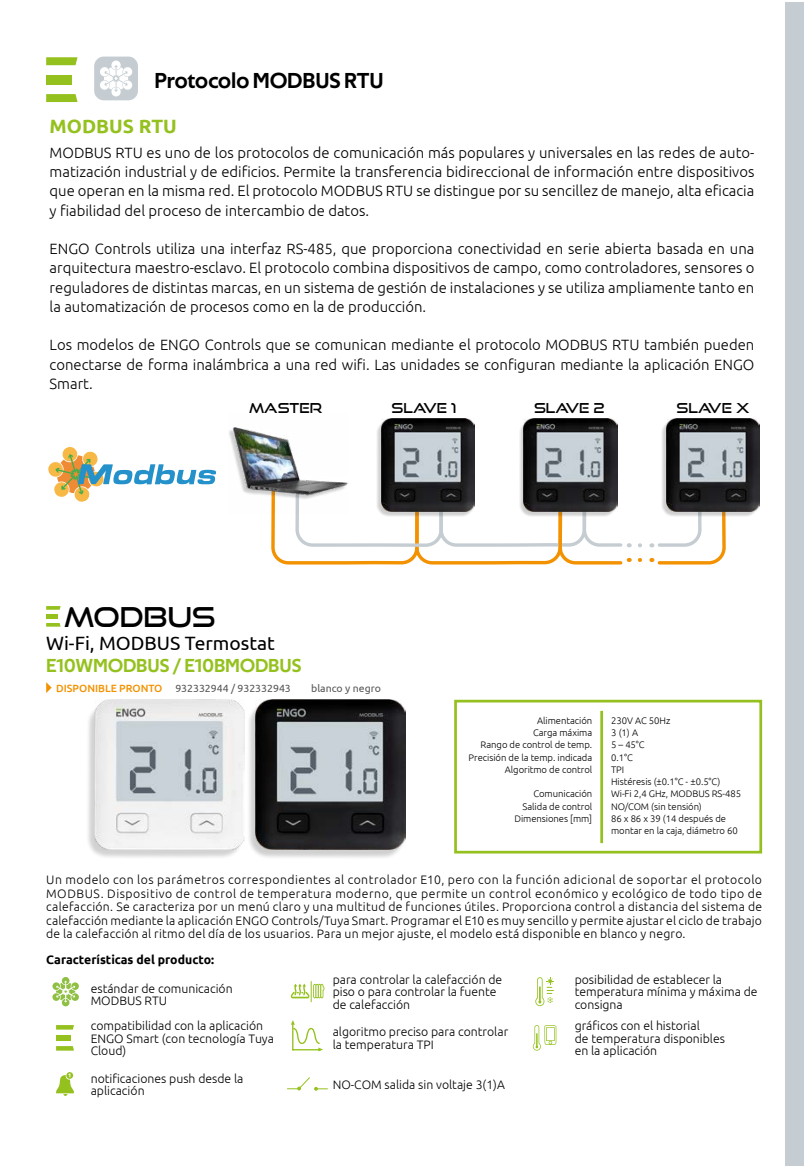
<style>
.page{position:relative;width:804px;height:1166px;background:#fff}
.page>*{position:absolute;margin:0;border:0;box-sizing:border-box;transform-origin:0 0}
.t1{font:27.12px "Good Times Rg";color:#000}
.t2{font:21.88px "Techna Sans";color:#000}
.t3{font:19.25px "Ubuntu";color:#000}
.t4{font:700 19.25px "Ubuntu";color:#95c11f}
.t5{font:19.07px "Techna Sans";color:#95c11f}
.t6{font:300 14.88px/19.2px "Ubuntu";color:#000;text-align:justify}
.t7{font:13.65px "Good Times Rg";color:#000}
.t8{font:300 12.25px/12.2px "Ubuntu";color:#000}
.t9{font:700 12.25px "Ubuntu";color:#000}
.t10{font:10.5px "Ubuntu";color:#575756}
.t11{font:500 10.5px "Ubuntu";color:#f39200}
.t12{font:300 9.45px/12.2px "Ubuntu";letter-spacing:-.005em;color:#000;text-align:right}
</style>
<div class="page">
<img style="left:229px;top:427px;width:64px;height:68px">
<img style="left:381px;top:418px;width:94px;height:38px">
<img style="left:524px;top:418px;width:93px;height:38px">
<img style="left:666px;top:418px;width:94px;height:94px">
<div style="left:454px;top:700px;width:308px;height:153px;border:3px solid #95c11f"></div>
<hr style="left:600px;top:711px;width:3px;height:132px;background:#95c11f">
<svg style="left:56px;top:1072px;width:18px;height:24px"></svg>
<svg style="left:535px;top:977px;width:19px;height:29px"></svg>
<svg style="left:533px;top:1025px;width:23px;height:25px"></svg>
<svg style="left:291px;top:981px;width:33px;height:21px"></svg>
<svg style="left:287px;top:1077px;width:41px;height:13px"></svg>
<svg style="left:291px;top:1020px;width:32px;height:31px"></svg>
<svg style="left:56px;top:1025px;width:18px;height:4px"></svg>
<svg style="left:56px;top:1046px;width:18px;height:4px"></svg>
<div style="left:56px;top:1035px;width:15px;height:5px;background:#95c11f"></div>
<svg style="left:94px;top:57px;width:44px;height:43px"></svg>
<svg style="left:46px;top:57px;width:32px;height:8px"></svg>
<svg style="left:46px;top:94px;width:32px;height:8px"></svg>
<div style="left:46px;top:75px;width:26px;height:9px;background:#95c11f"></div>
<svg style="left:52px;top:977px;width:27px;height:29px"></svg>
<div style="left:785px;top:2px;width:19px;height:1164px;background:#c5cdd2"></div>
<svg style="left:651px;top:456px;width:76px;height:109px"></svg>
<svg style="left:269px;top:456px;width:371px;height:109px"></svg>
<svg style="left:48px;top:447px;width:168px;height:55px"></svg>
<div style="left:86px;top:702px;width:157px;height:157px;background:#000;opacity:.18"></div>
<img style="left:95px;top:700px;width:144px;height:149px">
<div style="left:239px;top:683px;width:183px;height:182px;background:#fff;opacity:.2"></div>
<img style="left:256px;top:700px;width:150px;height:149px">
<svg style="left:46px;top:606px;width:15px;height:4px"></svg>
<svg style="left:46px;top:623px;width:15px;height:4px"></svg>
<hr style="left:46px;top:614px;width:12px;height:4px;background:#95c11f">
<svg style="left:46px;top:682px;width:6px;height:11px"></svg>
<h2 class="t2" style="left:154px;top:67px;width:231px">Protocolo MODBUS RTU</h2>
<h3 class="t4" style="left:50px;top:115px;width:129px">MODBUS RTU</h3>
<p class="t6" style="left:50px;top:142px;width:706px">MODBUS RTU es uno de los protocolos de comunicación más populares y universales en las redes de auto&shy;matización industrial y de edificios. Permite la transferencia bidireccional de información entre dispositivos que operan en la misma red. El protocolo MODBUS RTU se distingue por su sencillez de manejo, alta eficacia y fiabilidad del proceso de intercambio de datos.</p>
<p class="t6" style="left:50px;top:239px;width:706px">ENGO Controls utiliza una interfaz RS-485, que proporciona conectividad en serie abierta basada en una arquitectura maestro-esclavo. El protocolo combina dispositivos de campo, como controladores, sensores o reguladores de distintas marcas, en un sistema de gestión de instalaciones y se utiliza ampliamente tanto en la automatización de procesos como en la de producción.</p>
<p class="t6" style="left:50px;top:335px;width:706px">Los modelos de ENGO Controls que se comunican mediante el protocolo MODBUS RTU también pueden conectarse de forma inalámbrica a una red wifi. Las unidades se configuran mediante la aplicación ENGO Smart.</p>
<p class="t7" style="left:249px;top:400px;width:75px">MASTER</p>
<p class="t7" style="left:391px;top:400px;width:66px">SLAVE 1</p>
<p class="t7" style="left:534px;top:400px;width:72px">SLAVE 2</p>
<p class="t7" style="left:676px;top:400px;width:75px">SLAVE X</p>
<h1 class="t1" style="left:64px;top:600px;width:153px">MODBUS</h1>
<h3 class="t3" style="left:46px;top:631px;width:230px">Wi-Fi, MODBUS Termostat</h3>
<h3 class="t5" style="left:46px;top:654px;width:257px">E10WMODBUS / E10BMODBUS</h3>
<p class="t10" style="left:175px;top:681px;width:117px">932332944 / 932332943</p>
<p class="t11" style="left:56px;top:681px;width:108px">DISPONIBLE PRONTO</p>
<p class="t10" style="left:311px;top:681px;width:71px">blanco y negro</p>
<p class="t12" style="left:468px;top:714px;width:125px">Alimentación<br>Carga máxima<br>Rango de control de temp.<br>Precisión de la temp. indicada<br>Algoritmo de control</p>
<p class="t12" style="left:514px;top:787px;width:79px">Comunicación<br>Salida de control<br>Dimensiones [mm]</p>
<p class="t12" style="left:611px;top:714px;width:131px;text-align:left">230V AC 50Hz<br>3 (1) A<br>5 – 45°C<br>0.1°C<br>TPI<br>Histéresis (±0.1°C - ±0.5°C)<br>Wi-Fi 2,4 GHz, MODBUS RS-485<br>NO/COM (sin tensión)<br>86 x 86 x 39 (14 después de montar en la caja, diámetro 60</p>
<p class="t8" style="left:46px;top:872px;width:717px;line-height:13.7px;text-align:justify">Un modelo con los parámetros correspondientes al controlador E10, pero con la función adicional de soportar el protocolo MODBUS. Dispositivo de control de temperatura moderno, que permite un control económico y ecológico de todo tipo de calefacción. Se caracteriza por un menú claro y una multitud de funciones útiles. Proporciona control a distancia del sistema de calefacción mediante la aplicación ENGO Controls/Tuya Smart. Programar el E10 es muy sencillo y permite ajustar el ciclo de trabajo de la calefacción al ritmo del día de los usuarios. Para un mejor ajuste, el modelo está disponible en blanco y negro.</p>
<p class="t9" style="left:46px;top:952px;width:169px">Características del producto:</p>
<p class="t8" style="left:91px;top:982px;width:143px">estándar de comunicación<br>MODBUS RTU</p>
<p class="t8" style="left:574px;top:973px;width:184px">posibilidad de establecer la temperatura mínima y máxima de consigna</p>
<p class="t8" style="left:91px;top:1019px;width:185px">compatibilidad con la aplicación<br>ENGO Smart (con tecnología Tuya<br>Cloud)</p>
<p class="t8" style="left:574px;top:1019px;width:152px">gráficos con el historial<br>de temperatura disponibles en la aplicación</p>
<p class="t8" style="left:333px;top:973px;width:171px">para controlar la calefacción de piso o para controlar la fuente de calefacción</p>
<p class="t8" style="left:333px;top:1025px;width:177px">algoritmo preciso para controlar la temperatura TPI</p>
<p class="t8" style="left:91px;top:1072px;width:154px">notificaciones push desde la aplicación</p>
<p class="t8" style="left:333px;top:1078px;width:174px">NO-COM salida sin voltaje 3(1)A</p>
</div>
